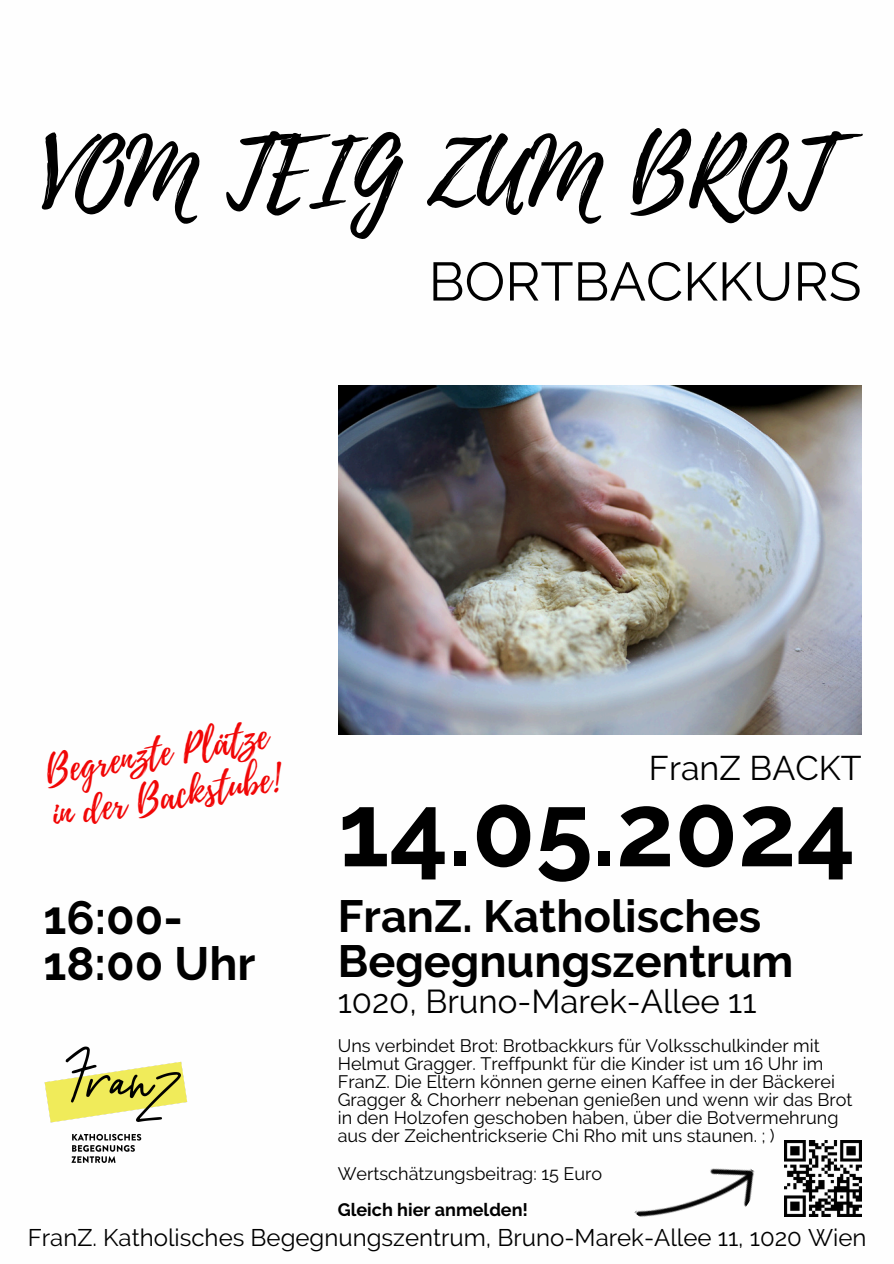
<style>
.page{position:relative;width:894px;height:1264px;background:#fff}
.page>*{position:absolute;margin:0;border:0;box-sizing:border-box;transform-origin:0 0}
.t1{font:700 103.5px "Raleway";color:#000}
.t2{font:91.5px "Playlist Script";color:#000}
.t3{font:54px "Raleway";color:#000}
.t4{font:700 46.5px/46.2px "Raleway";color:#000}
.t5{font:700 45px/45px "Raleway";color:#000}
.t6{font:37.5px "Playlist Script";color:#f10606}
.t7{font:34.05px "Raleway";color:#000}
.t8{font:33px "Raleway";color:#000}
.t9{font:24px "Raleway";color:#000}
.t10{font:18px/18px "Raleway";color:#000}
.t11{font:700 18px "Raleway";color:#000}
</style>
<div class="page">
<img style="left:44px;top:1046px;width:144px;height:117px">
<img style="left:338px;top:385px;width:523px;height:349px">
<img style="left:634px;top:1168px;width:121px;height:49px">
<img style="left:784px;top:1140px;width:77px;height:76px">
<p class="t2" style="left:42px;top:108px;width:787px">VOM TEIG ZUM BROT</p>
<p class="t3" style="left:428px;top:250px;width:434px">BORTBACKKURS</p>
<p class="t6" style="left:41px;top:744px;width:227px;rotate:-9deg">Begrenzte Plätze</p>
<p class="t7" style="left:648px;top:747px;width:214px">FranZ BACKT</p>
<p class="t6" style="left:48px;top:787px;width:231px;rotate:-9deg">in der Backstube!</p>
<p class="t1" style="left:338px;top:769px;width:519px">14.05.2024</p>
<h3 class="t5" style="left:337px;top:893px;width:457px">FranZ. Katholisches<br>Begegnungszentrum</h3>
<h3 class="t8" style="left:337px;top:981px;width:420px">1020, Bruno-Marek-Allee 11</h3>
<p class="t10" style="left:337px;top:1037px;width:516px">Uns verbindet Brot: Brotbackkurs für Volksschulkinder mit Helmut Gragger. Treffpunkt für die Kinder ist um 16 Uhr im FranZ. Die Eltern können gerne einen Kaffee in der Bäckerei Gragger &amp; Chorherr nebenan genießen und wenn wir das Brot in den Holzofen geschoben haben, über die Botvermehrung aus der Zeichentrickserie Chi Rho mit uns staunen. ; )</p>
<p class="t10" style="left:337px;top:1164px;width:266px">Wertschätzungsbeitrag: 15 Euro</p>
<p class="t11" style="left:337px;top:1198px;width:192px">Gleich hier anmelden!</p>
<h6 class="t9" style="left:28px;top:1223px;width:840px">FranZ. Katholisches Begegnungszentrum, Bruno-Marek-Allee 11, 1020 Wien</h6>
<h4 class="t4" style="left:44px;top:894px;width:213px">16:00-<br>18:00 Uhr</h4>
</div>
